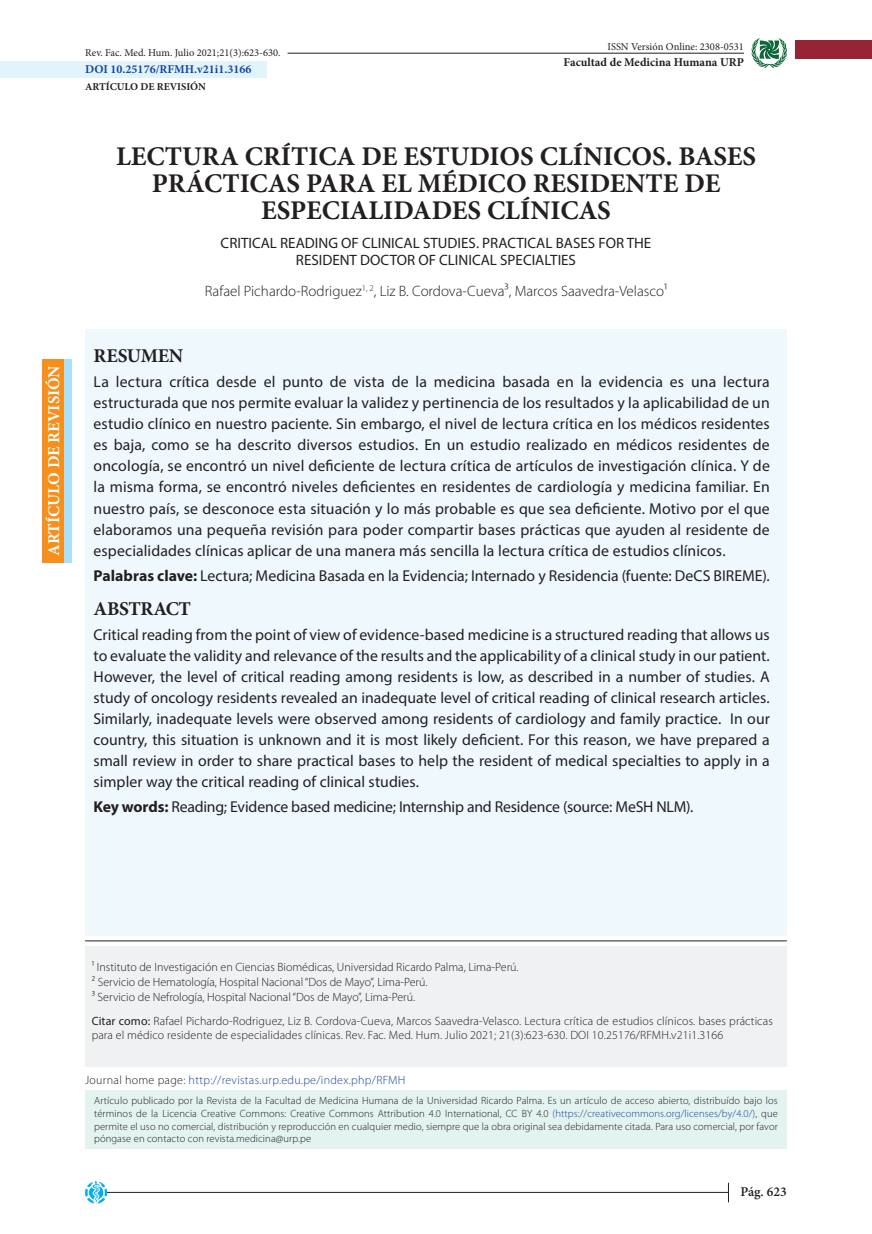
<style>
.page{position:relative;width:872px;height:1234px;background:#fff}
.page>*{position:absolute;margin:0;border:0;box-sizing:border-box;transform-origin:0 0}
.t1{font:700 27px/27px "Minion Pro";color:#231f20;text-align:center}
.t2{font:700 19.5px "Minion Pro";letter-spacing:-.015em;color:#231f20}
.t3{font:700 16.5px "Minion Pro";color:#fff}
.t4{font:15.75px/21px "Myriad Pro";color:#231f20;text-align:justify}
.t5{font:15px "Myriad Pro";color:#231f20}
.t6{font:300 15px "Myriad Pro";color:#231f20}
.t7{font:600 13.5px "Minion Pro";color:#231f20}
.t8{font:300 12px/14.4px "Myriad Pro";letter-spacing:.005em;color:#231f20}
.t9{font:300 12px "Myriad Pro";letter-spacing:.025em;color:#18469d}
.t10{font:700 12px "Minion Pro";color:#231f20}
.t11{font:700 12px "Minion Pro";color:#18469d}
.t12{font:300 10.5px/12.6px "Myriad Pro";letter-spacing:.01em;color:#231f20;text-align:justify}
.t13{font:10.5px "Minion Pro";color:#231f20}
.t14{font:700 10.5px "Minion Pro";color:#231f20}
.s1{font-weight:700}
.s2{font-weight:400}
.s3{color:#231f20}
.s4{color:#18469d}
</style>
<div class="page">
<hr style="left:106px;top:1191px;width:623px;height:1px;background:#231f20">
<svg style="left:85px;top:1181px;width:23px;height:23px"></svg>
<svg style="left:728px;top:1182px;width:1px;height:19px"></svg>
<svg style="left:751px;top:38px;width:36px;height:30px"></svg>
<div style="left:43px;top:359px;width:29px;height:203px;background:#aae0f9"></div>
<div style="left:0;top:61px;width:266px;height:17px;background:#e1f4fc"></div>
<div style="left:85px;top:329px;width:702px;height:606px;background:#eef8fd"></div>
<hr style="left:85px;top:940px;width:702px;height:1px;background:#231f20">
<div style="left:795px;top:41px;width:77px;height:18px;background:#962435"></div>
<div style="left:85px;top:946px;width:702px;height:120px;background:#f0f1f2"></div>
<div style="left:43px;top:359px;width:21px;height:203px;background:#f68f1e"></div>
<div style="left:85px;top:1089px;width:702px;height:59px;background:#e3f3f0"></div>
<hr style="left:287px;top:53px;width:457px;height:1px;background:#231f20">
<p class="t3" style="left:42px;top:555px;width:191px;rotate:-90deg">ARTÍCULO DE REVISIÓN</p>
<p class="t13" style="left:85px;top:46px;width:197px">Rev. Fac. Med. Hum. Julio 2021;21(3):623-630.</p>
<p class="t11" style="left:85px;top:61px;width:168px">DOI 10.25176/RFMH.v21i1.3166</p>
<p class="t14" style="left:85px;top:79px;width:122px">ARTÍCULO DE REVISIÓN</p>
<p class="t13" style="left:607px;top:39px;width:138px">ISSN Versión Online: 2308-0531</p>
<p class="t10" style="left:563px;top:53px;width:182px">Facultad de Medicina Humana URP</p>
<p class="t1" style="left:116px;top:142px;width:641px">LECTURA CRÍTICA DE ESTUDIOS CLÍNICOS. BASES<br>PRÁCTICAS PARA EL MÉDICO RESIDENTE DE<br>ESPECIALIDADES CLÍNICAS</p>
<p class="t5" style="left:221px;top:234px;width:432px">CRITICAL READING OF CLINICAL STUDIES. PRACTICAL BASES FOR THE</p>
<p class="t5" style="left:296px;top:250px;width:282px">RESIDENT DOCTOR OF CLINICAL SPECIALTIES</p>
<p class="t6" style="left:205px;top:282px;width:464px">Rafael Pichardo-Rodriguez<sup>1,</sup> <sup>2</sup>, Liz B. Cordova-Cueva3, Marcos Saavedra-Velasco1</p>
<p class="t2" style="left:94px;top:342px;width:91px">RESUMEN</p>
<p class="t4" style="left:94px;top:371px;width:678px">La lectura crítica desde el punto de vista de la medicina basada en la evidencia es una lectura estructurada que nos permite evaluar la validez y pertinencia de los resultados y la aplicabilidad de un estudio clínico en nuestro paciente. Sin embargo, el nivel de lectura crítica en los médicos residentes es baja, como se ha descrito diversos estudios. En un estudio realizado en médicos residentes de oncología, se encontró un nivel deficiente de lectura crítica de artículos de investigación clínica. Y de la misma forma, se encontró niveles deficientes en residentes de cardiología y medicina familiar. En nuestro país, se desconoce esta situación y lo más probable es que sea deficiente. Motivo por el que elaboramos una pequeña revisión para poder compartir bases prácticas que ayuden al residente de especialidades clínicas aplicar de una manera más sencilla la lectura crítica de estudios clínicos.</p>
<p class="t4" style="left:94px;top:564px;width:678px"><span class="s1">Palabras clave:</span> Lectura; Medicina Basada en la Evidencia; Internado y Residencia (fuente: DeCS BIREME).</p>
<p class="t2" style="left:94px;top:594px;width:99px">ABSTRACT</p>
<p class="t4" style="left:94px;top:623px;width:678px">Critical reading from the point of view of evidence-based medicine is a structured reading that allows us to evaluate the validity and relevance of the results and the applicability of a clinical study in our patient.<br>However, the level of critical reading among residents is low, as described in a number of studies. A study of oncology residents revealed an inadequate level of critical reading of clinical research articles.<br>Similarly, inadequate levels were observed among residents of cardiology and family practice. In our country, this situation is unknown and it is most likely deficient. For this reason, we have prepared a small review in order to share practical bases to help the resident of medical specialties to apply in a simpler way the critical reading of clinical studies.</p>
<p class="t4" style="left:94px;top:796px;width:601px"><span class="s1">Key words:</span> Reading; Evidence based medicine; Internship and Residence (source: MeSH NLM).</p>
<p class="t8" style="left:92px;top:959px;width:428px">1 Instituto de Investigación en Ciencias Biomédicas, Universidad Ricardo Palma, Lima-Perú.</p>
<p class="t8" style="left:92px;top:974px;width:337px">2 Servicio de Hematología, Hospital Nacional “Dos de Mayo”, Lima-Perú.</p>
<p class="t8" style="left:92px;top:989px;width:325px">3 Servicio de Nefrología, Hospital Nacional “Dos de Mayo”, Lima-Perú.</p>
<p class="t8" style="left:92px;top:1013px;width:682px"><span class="s2">Citar como:</span> Rafael Pichardo-Rodriguez, Liz B. Cordova-Cueva, Marcos Saavedra-Velasco. Lectura crítica de estudios clínicos. bases prácticas para el médico residente de especialidades clínicas. Rev. Fac. Med. Hum. Julio 2021; 21(3):623-630. DOI 10.25176/RFMH.v21i1.3166</p>
<p class="t9" style="left:85px;top:1072px;width:322px"><span class="s3">Journal home page:</span> http://revistas.urp.edu.pe/index.php/RFMH</p>
<p class="t12" style="left:94px;top:1094px;width:685px">Artículo publicado por la Revista de la Facultad de Medicina Humana de la Universidad Ricardo Palma. Es un artículo de acceso abierto, distribuído bajo los términos de la Licencia Creative Commons: Creative Commons Attribution 4.0 International, CC BY 4.0 <span class="s4">(https://creativecommons.org/licenses/by/4.0/)</span>, que permite el uso no comercial, distribución y reproducción en cualquier medio, siempre que la obra original sea debidamente citada. Para uso comercial, por favor póngase en contacto con revista.medicina@urp.pe</p>
<p class="t7" style="left:740px;top:1181px;width:48px">Pág. 623</p>
</div>
